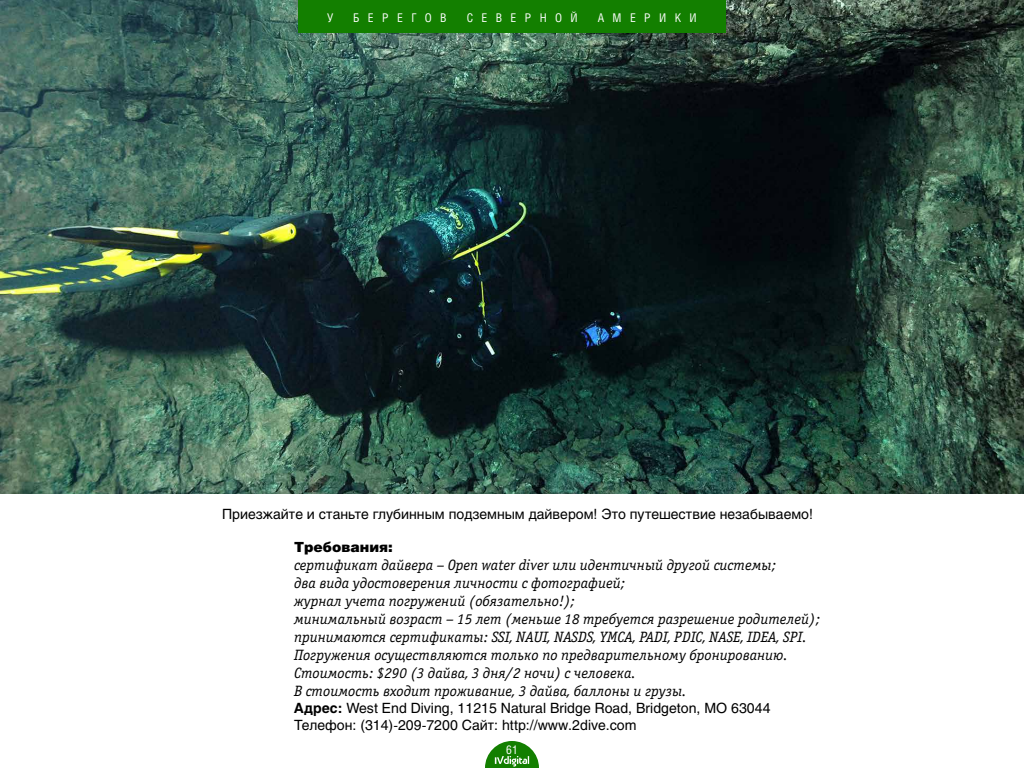
<style>
.page{position:relative;width:1024px;height:768px;background:#fff}
.page>*{position:absolute;margin:0;border:0;box-sizing:border-box;transform-origin:0 0}
.t1{font:italic 15px/18px "Officina Serif C";color:#000}
.t2{font:14px "Helios";color:#000}
.t3{font:900 14px "Helios";color:#000}
.t4{font:12px "Helios Cond";letter-spacing:.7em;color:#fff}
.s1{font-weight:700}
</style>
<div class="page">
<img style="left:0;top:0;width:1024px;height:494px">
<svg style="left:485px;top:741px;width:54px;height:27px"></svg>
<div style="left:298px;top:0;width:428px;height:33px;background:#137f00"></div>
<p class="t4" style="left:327px;top:11px;width:7px">У</p>
<p class="t4" style="left:353px;top:11px;width:95px">б ерегов</p>
<p class="t4" style="left:467px;top:11px;width:111px">Северной</p>
<p class="t4" style="left:598px;top:11px;width:13px">Ам</p>
<p class="t4" style="left:630px;top:11px;width:68px">ерики</p>
<p class="t2" style="left:222px;top:506px;width:593px">Приезжайте и станьте глубинным подземным дайвером! Это путешествие незабываемо!</p>
<p class="t3" style="left:294px;top:539px;width:100px">Требования:</p>
<p class="t1" style="left:294px;top:557px;width:528px">сертификат дайвера – Open water diver или идентичный другой системы;<br>два вида удостоверения личности с фотографией;<br>журнал учета погружений (обязательно!);<br>минимальный возраст – 15 лет (меньше 18 требуется разрешение родителей); принимаются сертификаты: SSI, NAUI, NASDS, YMCA, PADI, PDIC, NASE, IDEA, SPI.<br>Погружения осуществляются только по предварительному бронированию.<br>Стоимость: $290 (3 дайва, 3 дня/2 ночи) с человека.<br>В стоимость входит проживание, 3 дайва, баллоны и грузы.</p>
<p class="t2" style="left:294px;top:700px;width:478px"><span class="s1">Адрес:</span> West End Diving, 11215 Natural Bridge Road, Bridgeton, MO 63044</p>
<p class="t2" style="left:222px;top:717px;width:28px">Т</p>
<p class="t2" style="left:302px;top:717px;width:336px">елефон: (314)-209-7200 Сайт: http://www.2dive.com</p>
<p class="t4" style="left:506px;top:742px;width:13px">61</p>
</div>
